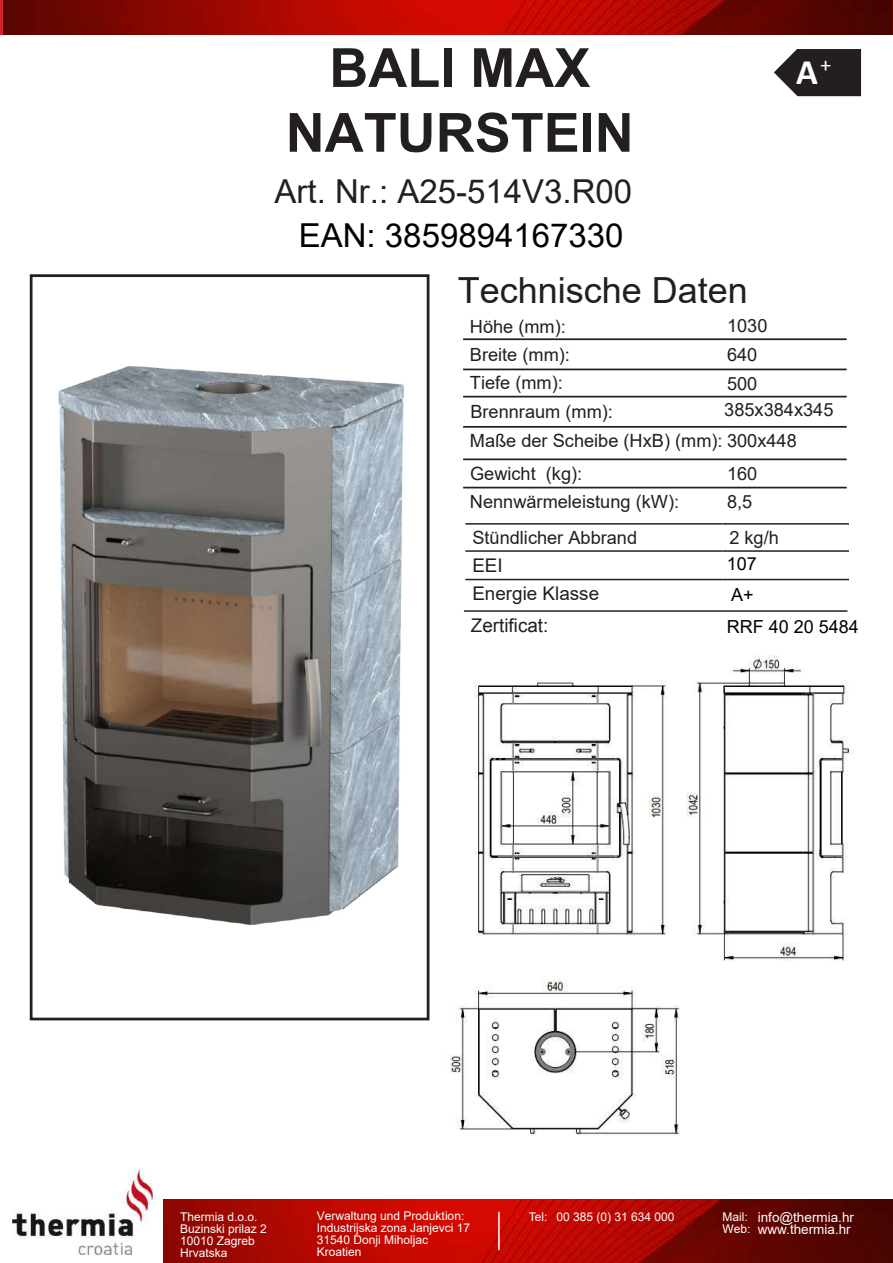
<style>
.page{position:relative;width:893px;height:1263px;background:#fff}
.page>*{position:absolute;margin:0;border:0;box-sizing:border-box;transform-origin:0 0}
.t1{font:700 54px/64.8px "Arial";color:#231f20;text-align:center}
.t2{font:36px "Arial";color:#231f20}
.t3{font:700 36px "Calibri";color:#fff}
.t4{font:33px "Arial";color:#231f20}
.t5{font:33px "Arial";color:#000}
.t6{font:18.9px "Arial";color:#231f20}
.t7{font:18.15px "Arial";color:#231f20}
.t8{font:18.15px/30.6px "Arial";color:#231f20}
.t9{font:18px "Arial";color:#000}
.t10{font:18px "Arial";color:#000}
.t11{font:13.5px/12px "Arial";color:#fff}
.t12{font:12px/12px "Arial";color:#fff}
.t13{font:12px/12px "Arial";color:#fff}
.s1{font-style:inherit}
</style>
<div class="page">
<img style="left:164px;top:1199px;width:729px;height:64px">
<img style="left:13px;top:1169px;width:140px;height:85px">
<hr style="left:498px;top:1212px;width:2px;height:38px;background:#fff">
<img style="left:4px;top:0;width:888px;height:34px">
<hr style="left:892px;top:0;width:1px;height:34px;background:#d1232a">
<hr style="left:463px;top:338px;width:257px;height:2px;background:#231f20">
<hr style="left:720px;top:338px;width:127px;height:2px;background:#231f20">
<hr style="left:463px;top:369px;width:257px;height:1px;background:#231f20">
<hr style="left:720px;top:369px;width:127px;height:1px;background:#231f20">
<hr style="left:463px;top:396px;width:257px;height:1px;background:#231f20">
<hr style="left:720px;top:396px;width:127px;height:1px;background:#231f20">
<hr style="left:463px;top:426px;width:257px;height:2px;background:#231f20">
<hr style="left:720px;top:426px;width:127px;height:2px;background:#231f20">
<hr style="left:463px;top:458px;width:257px;height:2px;background:#231f20">
<hr style="left:720px;top:458px;width:127px;height:2px;background:#231f20">
<hr style="left:463px;top:487px;width:257px;height:1px;background:#231f20">
<hr style="left:720px;top:487px;width:127px;height:1px;background:#231f20">
<img style="left:449px;top:656px;width:405px;height:480px">
<svg style="left:774px;top:49px;width:87px;height:47px;background:#403c3d"></svg>
<hr style="left:465px;top:523px;width:257px;height:2px;background:#231f20">
<hr style="left:722px;top:523px;width:127px;height:2px;background:#231f20">
<hr style="left:465px;top:550px;width:257px;height:2px;background:#231f20">
<hr style="left:722px;top:550px;width:127px;height:2px;background:#231f20">
<hr style="left:465px;top:579px;width:257px;height:1px;background:#231f20">
<hr style="left:722px;top:579px;width:127px;height:1px;background:#231f20">
<hr style="left:464px;top:610px;width:257px;height:2px;background:#231f20">
<hr style="left:721px;top:610px;width:126px;height:2px;background:#231f20">
<img style="left:29px;top:334px;width:428px;height:618px">
<h1 class="t1" style="left:286px;top:36px;width:349px">BALI MAX<br>NATURSTEIN</h1>
<h3 class="t4" style="left:275px;top:169px;width:359px">Art. Nr.<span class="s1">:</span> A25-514V3.R00</h3>
<h3 class="t5" style="left:299px;top:212px;width:326px">EAN: 3859894167330</h3>
<h2 class="t3" style="left:796px;top:49px;width:37px">A<sup>+</sup></h2>
<h2 class="t2" style="left:458px;top:265px;width:292px"><span class="s1">T</span>echnische Daten</h2>
<p class="t7" style="left:470px;top:314px;width:98px">Höhe <span class="s1">(mm)</span>:</p>
<p class="t7" style="left:727px;top:313px;width:42px"><span class="s1">1</span>030</p>
<p class="t7" style="left:470px;top:342px;width:102px">Breite <span class="s1">(mm)</span>:</p>
<p class="t7" style="left:727px;top:342px;width:32px">640</p>
<p class="t7" style="left:470px;top:371px;width:94px">Tiefe <span class="s1">(mm)</span>:</p>
<p class="t7" style="left:727px;top:371px;width:32px">500</p>
<p class="t8" style="left:470px;top:396px;width:144px">Brennraum (mm)<span class="s1">:</span></p>
<p class="t8" style="left:470px;top:395px;width:365px;text-indent:254px"><span class="s1">385</span>x3<span class="s1">84</span>x345<br>Maße der Scheibe <span class="s1">(</span>HxB) (mm)<span class="s1">: 300</span>x4<span class="s1">48</span></p>
<p class="t7" style="left:470px;top:461px;width:114px">Gewicht <span class="s1">(kg)</span>:</p>
<p class="t7" style="left:727px;top:461px;width:32px"><span class="s1">1</span>60</p>
<p class="t7" style="left:470px;top:489px;width:211px">Nennwärmeleistung <span class="s1">(kW)</span>:</p>
<p class="t7" style="left:727px;top:489px;width:27px">8,5</p>
<p class="t7" style="left:472px;top:525px;width:166px">Stündlicher Abbrand</p>
<p class="t7" style="left:729px;top:525px;width:51px"><span class="s1">2</span> kg/h</p>
<p class="t6" style="left:472px;top:552px;width:32px">EEI</p>
<p class="t10" style="left:727px;top:552px;width:32px">10<span class="s1">7</span></p>
<p class="t6" style="left:472px;top:581px;width:128px">Energie Klasse</p>
<p class="t10" style="left:731px;top:582px;width:24px">A<span class="s1">+</span></p>
<p class="t6" style="left:471px;top:613px;width:79px">Zertificat:</p>
<p class="t9" style="left:727px;top:614px;width:134px">RRF 40 20 5484</p>
<p class="t13" style="left:180px;top:1210px;width:88px">Thermia d.o.o.<br>Buzinski prilaz <span class="s1">2<br></span>10010 Zagreb</p>
<p class="t12" style="left:180px;top:1246px;width:49px">Hrvatska</p>
<p class="t12" style="left:317px;top:1210px;width:155px">Verwaltung und Produktion:<br>Industrijska zona Janjevci 17<br>31540 Donji Miholjac<br>Kroatien</p>
<p class="t13" style="left:529px;top:1210px;width:147px">Tel: 00 385 (0) 31 634 000</p>
<p class="t11" style="left:758px;top:1211px;width:98px">info@thermia.hr www.thermia.hr</p>
<p class="t13" style="left:723px;top:1210px;width:29px">Mail:<br>Web:</p>
</div>
